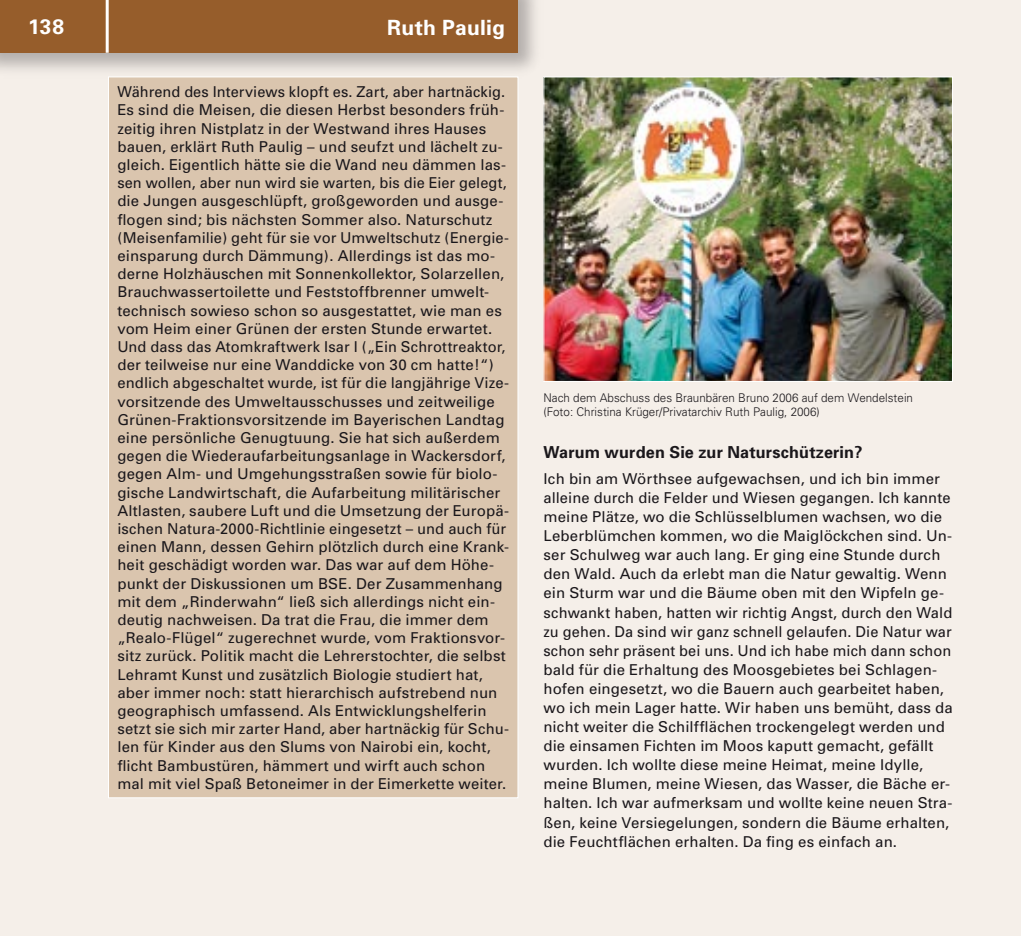
<style>
.page{position:relative;width:1021px;height:936px;background:#fff}
.page>*{position:absolute;margin:0;border:0;box-sizing:border-box;transform-origin:0 0}
.t1{font:700 21px "Univers";letter-spacing:.01em;color:#fff}
.Fließtext{font:700 16.5px "Univers";letter-spacing:.01em;color:#1a171b}
.Fließtext-2{font:15px/18.1px "Univers";letter-spacing:.01em;color:#1a171b}
.Fließtext-3{font:300 12px/14.4px "Univers";color:#1a171b}
.s1{font-family:"Univers LT Std"}
</style>
<div class="page">
<div style="left:0;top:0;width:1020px;height:935px;background:#f5efe9"></div>
<div style="left:0;top:0;width:543px;height:79px;background:#1a171b;opacity:.3"></div>
<div style="left:0;top:0;width:518px;height:53px;background:#965d2b"></div>
<hr style="left:106px;top:0;width:3px;height:53px;background:#fff">
<hr style="left:1020px;top:0;width:1px;height:935px;background:#f5efe9">
<div style="left:108px;top:77px;width:410px;height:720px;background:#dac5ae"></div>
<img style="left:545px;top:79px;width:405px;height:301px">
<div style="left:543px;top:77px;width:409px;height:305px;border:1px solid #fff"></div>
<h1 class="t1" style="left:28px;top:14px;width:38px">138</h1>
<h1 class="t1" style="left:387px;top:15px;width:119px">Ruth Paulig</h1>
<p class="Fließtext-2" style="left:117px;top:83px;width:393px">Während des Interviews klopft es. Zart, aber hartnäckig.<br>Es sind die Meisen, die diesen Herbst besonders früh&shy;zeitig ihren Nistplatz in der Westwand ihres Hauses bauen, erklärt Ruth Paulig – und seufzt und lächelt zu&shy;gleich. Eigentlich hätte sie die Wand neu dämmen las&shy;sen wollen, aber nun wird sie warten, bis die Eier gelegt, die Jungen ausgeschlüpft, großgeworden und ausge&shy;flogen sind; bis nächsten Sommer also. Naturschutz (Meisenfamilie) geht für sie vor Umweltschutz (Energie&shy;einsparung durch Dämmung). Allerdings ist das mo&shy;derne Holzhäuschen mit Sonnenkollektor, Solarzellen, Brauchwassertoilette und Feststoffbrenner umwelt&shy;technisch sowieso schon so ausgestattet, wie man es vom Heim einer Grünen der ersten Stunde erwartet.<br>Und dass das Atomkraftwerk Isar I („Ein Schrottreaktor, der teilweise nur eine Wanddicke von 30 cm hatte!“) endlich abgeschaltet wurde, ist für die langjährige Vize&shy;vorsitzende des Umweltausschusses und zeitweilige Grünen-Fraktionsvorsitzende im Bayerischen Landtag eine persönliche Genugtuung. Sie hat sich außerdem gegen die Wiederaufarbeitungsanlage in Wackersdorf, gegen Alm- und Umgehungsstraßen sowie für biolo&shy;gische Landwirtschaft, die Aufarbeitung militärischer Altlasten, saubere Luft und die Umsetzung der Europä&shy;ischen Natura-2000-Richtlinie eingesetzt – und auch für einen Mann, dessen Gehirn plötzlich durch eine Krank&shy;heit geschädigt worden war. Das war auf dem Höhe&shy;punkt der Diskussionen um BSE. Der Zusammenhang mit dem „Rinderwahn“ ließ sich allerdings nicht ein&shy;deutig nachweisen. Da trat die Frau, die immer dem „Realo-Flügel“ zugerechnet wurde, vom Fraktionsvor&shy;sitz zurück. Politik macht die Lehrerstochter, die selbst Lehramt Kunst und zusätzlich Biologie studiert hat, aber immer noch: statt hierarchisch aufstrebend nun geographisch umfassend. Als Entwicklungshelferin setzt sie sich mir zarter Hand, aber hartnäckig für Schu&shy;len für Kinder aus den Slums von Nairobi ein, kocht, flicht Bambustüren, hämmert und wirft auch schon mal mit viel Spaß Betoneimer in der Eimerkette weiter.</p>
<p class="Fließtext-3" style="left:543px;top:390px;width:371px">Nach dem Abschuss des Braunbären Bruno 2006 auf dem Wendelstein (Foto: <span class="s1">Christina Krüger/P</span>rivat<span class="s1">archiv Ruth Paulig</span>, 2006)</p>
<p class="Fließtext" style="left:543px;top:442px;width:320px">Warum wurden Sie zur Naturschützerin?</p>
<p class="Fließtext-2" style="left:543px;top:469px;width:411px;line-height:19px">Ich bin am Wörthsee aufgewachsen, und ich bin immer alleine durch die Felder und Wiesen gegangen. Ich kannte meine Plätze, wo die Schlüsselblumen wachsen, wo die Leberblümchen kommen, wo die Maiglöckchen sind. Un&shy;ser Schulweg war auch lang. Er ging eine Stunde durch den Wald. Auch da erlebt man die Natur gewaltig. Wenn ein Sturm war und die Bäume oben mit den Wipfeln ge&shy;schwankt haben, hatten wir richtig Angst, durch den Wald zu gehen. Da sind wir ganz schnell gelaufen. Die Natur war schon sehr präsent bei uns. Und ich habe mich dann schon bald für die Erhaltung des Moosgebietes bei Schlagen&shy;hofen eingesetzt, wo die Bauern auch gearbeitet haben, wo ich mein Lager hatte. Wir haben uns bemüht, dass da nicht weiter die Schilfflächen trockengelegt werden und die einsamen Fichten im Moos kaputt gemacht, gefällt wurden. Ich wollte diese meine Heimat, meine Idylle, meine Blumen, meine Wiesen, das Wasser, die Bäche er&shy;halten. Ich war aufmerksam und wollte keine neuen Stra&shy;ßen, keine Versiegelungen, sondern die Bäume erhalten, die Feuchtflächen erhalten. Da fing es einfach an.</p>
</div>
